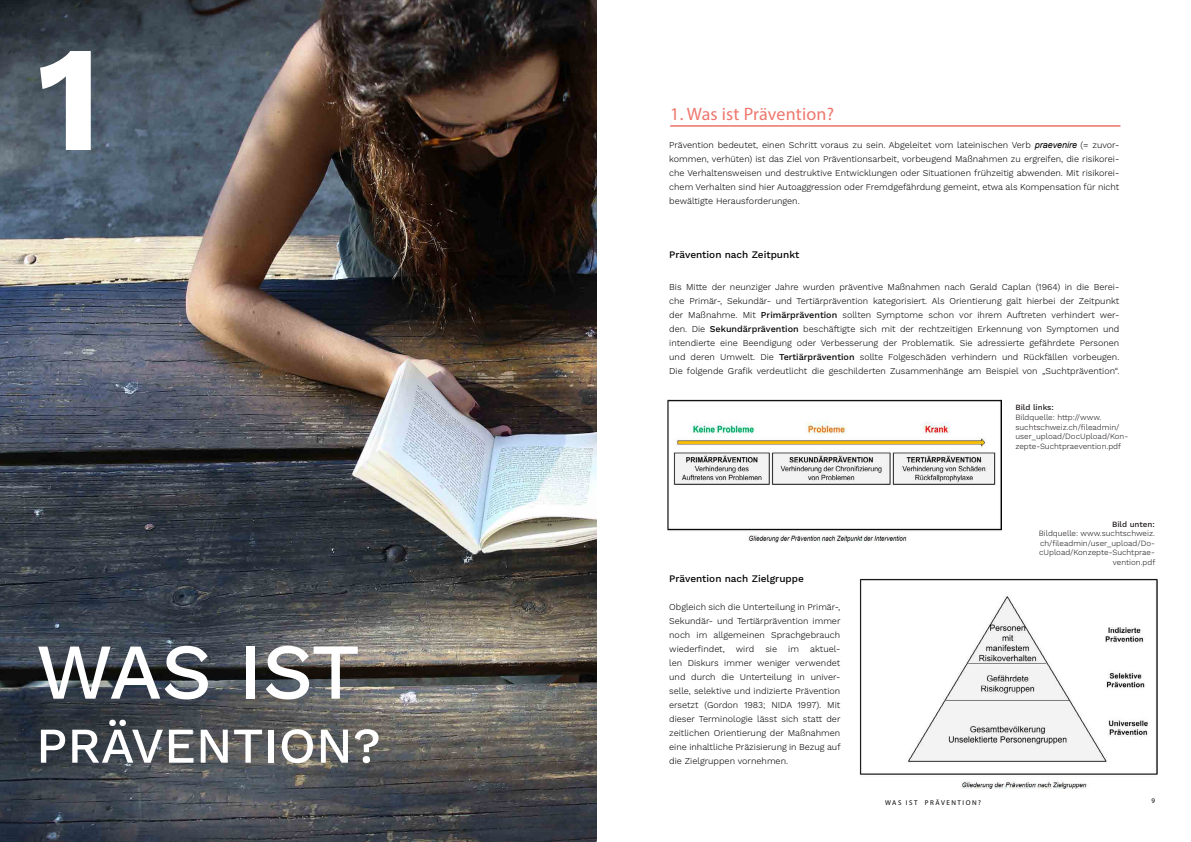
<style>
.page{position:relative;width:1191px;height:842px;background:#fff}
.page>*{position:absolute;margin:0;border:0;box-sizing:border-box;transform-origin:0 0}
.t1{font:700 150px "Work Sans";color:#fff}
.t2{font:500 79px "Work Sans";letter-spacing:-.015em;color:#fff}
.t3{font:500 50px "Work Sans";color:#fff}
.t4{font:18px "Myriad Pro";letter-spacing:.01em;color:#ee776e}
.t5{font:500 10px "Work Sans";color:#000}
.t6{font:300 9px/14px "Work Sans";color:#000;text-align:justify}
.t7{font:300 8px/9.6px "Work Sans";color:#201a1c}
.t8{font:500 8px "Work Sans";color:#201a1c}
.t9{font:7px "Myriad Pro";letter-spacing:.22em;color:#000}
.s1{font-family:"Arial";font-weight:400;font-style:italic}
.s2{font-weight:500}
</style>
<div class="page">
<img style="left:667px;top:400px;width:334px;height:142px">
<img style="left:859px;top:578px;width:298px;height:210px">
<hr style="left:670px;top:126px;width:450px;height:1px;background:#ee776e">
<img style="left:0;top:0;width:596px;height:842px">
<h1 class="t1" style="left:36px;top:12px;width:67px">1</h1>
<h2 class="t2" style="left:36px;top:625px;width:325px">WAS IST</h2>
<h3 class="t3" style="left:36px;top:716px;width:346px">PRÄVENTION?</h3>
<h3 class="t4" style="left:670px;top:103px;width:165px">1. WAS IST PRÄVENTION?</h3>
<p class="t6" style="left:669px;top:138px;width:452px">Prävention bedeutet, einen Schritt voraus zu sein. Abgeleitet vom lateinischen Verb <span class="s1">praevenire</span> (= zuvor&shy;kommen, verhüten) ist das Ziel von Präventionsarbeit, vorbeugend Maßnahmen zu ergreifen, die risikorei&shy;che Verhaltensweisen und destruktive Entwicklungen oder Situationen frühzeitig abwenden. Mit risikorei&shy;chem Verhalten sind hier Autoaggression oder Fremdgefährdung gemeint, etwa als Kompensation für nicht bewältigte Herausforderungen.</p>
<p class="t5" style="left:669px;top:249px;width:132px">Prävention nach Zeitpunkt</p>
<p class="t6" style="left:669px;top:280px;width:452px">Bis Mitte der neunziger Jahre wurden präventive Maßnahmen nach Gerald Caplan (1964) in die Berei&shy;che Primär-, Sekundär- und Tertiärprävention kategorisiert. Als Orientierung galt hierbei der Zeitpunkt der Maßnahme. Mit <span class="s2">Primärprävention</span> sollten Symptome schon vor ihrem Auftreten verhindert wer&shy;den. Die <span class="s2">Sekundärprävention</span> beschäftigte sich mit der rechtzeitigen Erkennung von Symptomen und intendierte eine Beendigung oder Verbesserung der Problematik. Sie adressierte gefährdete Personen und deren Umwelt. Die <span class="s2">Tertiärprävention</span> sollte Folgeschäden verhindern und Rückfällen vorbeugen.<br>Die folgende Grafik verdeutlicht die geschilderten Zusammenhänge am Beispiel von „Suchtprävention“.</p>
<p class="t8" style="left:1015px;top:403px;width:40px">Bild links:</p>
<p class="t7" style="left:1015px;top:413px;width:114px">Bildquelle: http://www. suchtschweiz.ch/fileadmin/ user_upload/DocUpload/Kon&shy;zepte-Suchtpraevention.pdf</p>
<p class="t5" style="left:669px;top:573px;width:136px">Prävention nach Zielgruppe</p>
<p class="t6" style="left:669px;top:600px;width:173px">Obgleich sich die Unterteilung in Primär-, Sekundär- und Tertiärprävention immer noch im allgemeinen Sprachgebrauch wiederfindet, wird sie im aktuel&shy;len Diskurs immer weniger verwendet und durch die Unterteilung in univer&shy;selle, selektive und indizierte Prävention ersetzt (Gordon 1983; NIDA 1997). Mit dieser Terminologie lässt sich statt der zeitlichen Orientierung der Maßnahmen eine inhaltliche Präzisierung in Bezug auf die Zielgruppen vornehmen.</p>
<p class="t8" style="left:1112px;top:519px;width:44px">Bild unten:</p>
<p class="t7" style="left:1038px;top:529px;width:118px;text-align:right">Bildquelle: www.suchtschweiz. ch/fileadmin/user_upload/Do&shy;cUpload/Konzepte-Suchtprae&shy;vention.pdf</p>
<p class="t9" style="left:885px;top:798px;width:30px">WAS IST</p>
<p class="t9" style="left:925px;top:798px;width:23px">PR ÄVENT</p>
<p class="t9" style="left:962px;top:798px;width:20px">ION ?</p>
<p class="t9" style="left:1151px;top:796px;width:5px">9</p>
</div>
